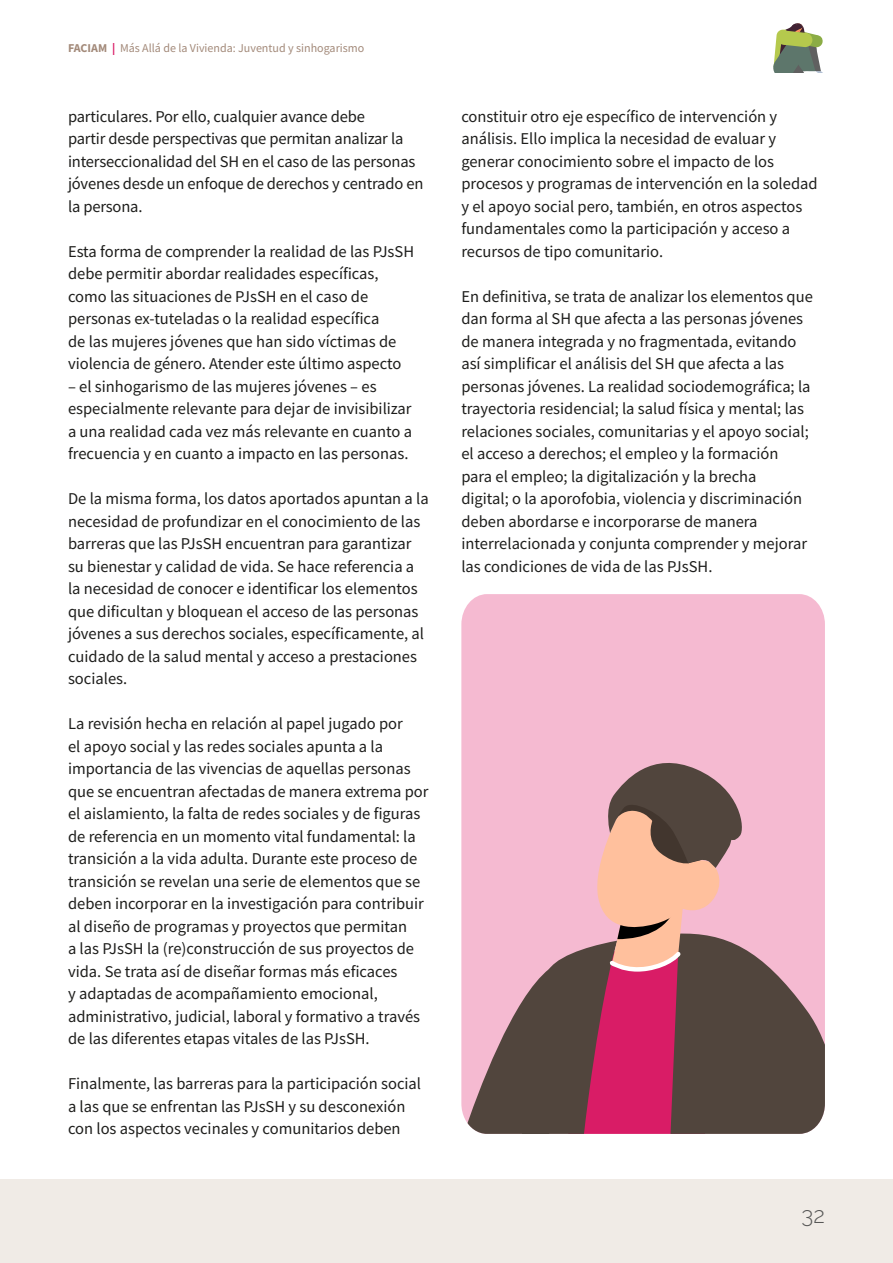
<style>
.page{position:relative;width:893px;height:1263px;background:#fff}
.page>*{position:absolute;margin:0;border:0;box-sizing:border-box;transform-origin:0 0}
.t1{font:300 22.5px "Raleway";color:#575756}
.t2{font:16.5px/22.5px "Source Sans Pro";color:#1d1d1b}
.t3{font:12px "Source Sans Pro";color:#a38a7a}
.s1{font-weight:700}
.s2{font-weight:700;color:#d91c66}
</style>
<div class="page">
<div style="left:0;top:1179px;width:893px;height:84px;background:#f0ebe6"></div>
<div style="left:461px;top:594px;width:364px;height:520px;background:#f5bad1"></div>
<svg style="left:463px;top:750px;width:362px;height:384px;background:#b6808c"></svg>
<hr style="left:892px;top:0;width:1px;height:279px;background:#8cab45">
<svg style="left:773px;top:23px;width:50px;height:50px"></svg>
<p class="t3" style="left:68px;top:40px;width:298px"><span class="s1">FACIAM</span> <span class="s2">|</span> Más Allá de la Vivienda: Juventud y sinhogarismo</p>
<p class="t2" style="left:68px;top:105px;width:357px">particulares. Por ello, cualquier avance debe<br>partir desde perspectivas que permitan analizar la interseccionalidad del SH en el caso de las personas jóvenes desde un enfoque de derechos y centrado en la persona.</p>
<p class="t2" style="left:68px;top:240px;width:348px">Esta forma de comprender la realidad de las PJsSH debe permitir abordar realidades específicas, como las situaciones de PJsSH en el caso de personas ex-tuteladas o la realidad específica<br>de las mujeres jóvenes que han sido víctimas de violencia de género. Atender este último aspecto</p>
<p class="t2" style="left:68px;top:375px;width:346px">– el sinhogarismo de las mujeres jóvenes – es especialmente relevante para dejar de invisibilizar a una realidad cada vez más relevante en cuanto a frecuencia y en cuanto a impacto en las personas.</p>
<p class="t2" style="left:68px;top:487px;width:362px">De la misma forma, los datos aportados apuntan a la necesidad de profundizar en el conocimiento de las barreras que las PJsSH encuentran para garantizar su bienestar y calidad de vida. Se hace referencia a la necesidad de conocer e identificar los elementos que dificultan y bloquean el acceso de las personas jóvenes a sus derechos sociales, específicamente, al cuidado de la salud mental y acceso a prestaciones sociales.</p>
<p class="t2" style="left:68px;top:712px;width:362px">La revisión hecha en relación al papel jugado por<br>el apoyo social y las redes sociales apunta a la importancia de las vivencias de aquellas personas que se encuentran afectadas de manera extrema por el aislamiento, la falta de redes sociales y de figuras de referencia en un momento vital fundamental: la transición a la vida adulta. Durante este proceso de transición se revelan una serie de elementos que se deben incorporar en la investigación para contribuir al diseño de programas y proyectos que permitan<br>a las PJsSH la (re)construcción de sus proyectos de vida. Se trata así de diseñar formas más eficaces<br>y adaptadas de acompañamiento emocional, administrativo, judicial, laboral y formativo a través de las diferentes etapas vitales de las PJsSH.</p>
<p class="t2" style="left:68px;top:1072px;width:355px">Finalmente, las barreras para la participación social a las que se enfrentan las PJsSH y su desconexión con los aspectos vecinales y comunitarios deben</p>
<p class="t2" style="left:461px;top:105px;width:358px">constituir otro eje específico de intervención y análisis. Ello implica la necesidad de evaluar y generar conocimiento sobre el impacto de los procesos y programas de intervención en la soledad y el apoyo social pero, también, en otros aspectos fundamentales como la participación y acceso a recursos de tipo comunitario.</p>
<p class="t2" style="left:461px;top:285px;width:353px">En definitiva, se trata de analizar los elementos que dan forma al SH que afecta a las personas jóvenes de manera integrada y no fragmentada, evitando así simplificar el análisis del SH que afecta a las personas jóvenes. La realidad sociodemográfica; la trayectoria residencial; la salud física y mental; las relaciones sociales, comunitarias y el apoyo social; el acceso a derechos; el empleo y la formación para el empleo; la digitalización y la brecha<br>digital; o la aporofobia, violencia y discriminación deben abordarse e incorporarse de manera interrelacionada y conjunta comprender y mejorar las condiciones de vida de las PJsSH.</p>
<h1 class="t1" style="left:802px;top:1197px;width:25px">32</h1>
</div>
